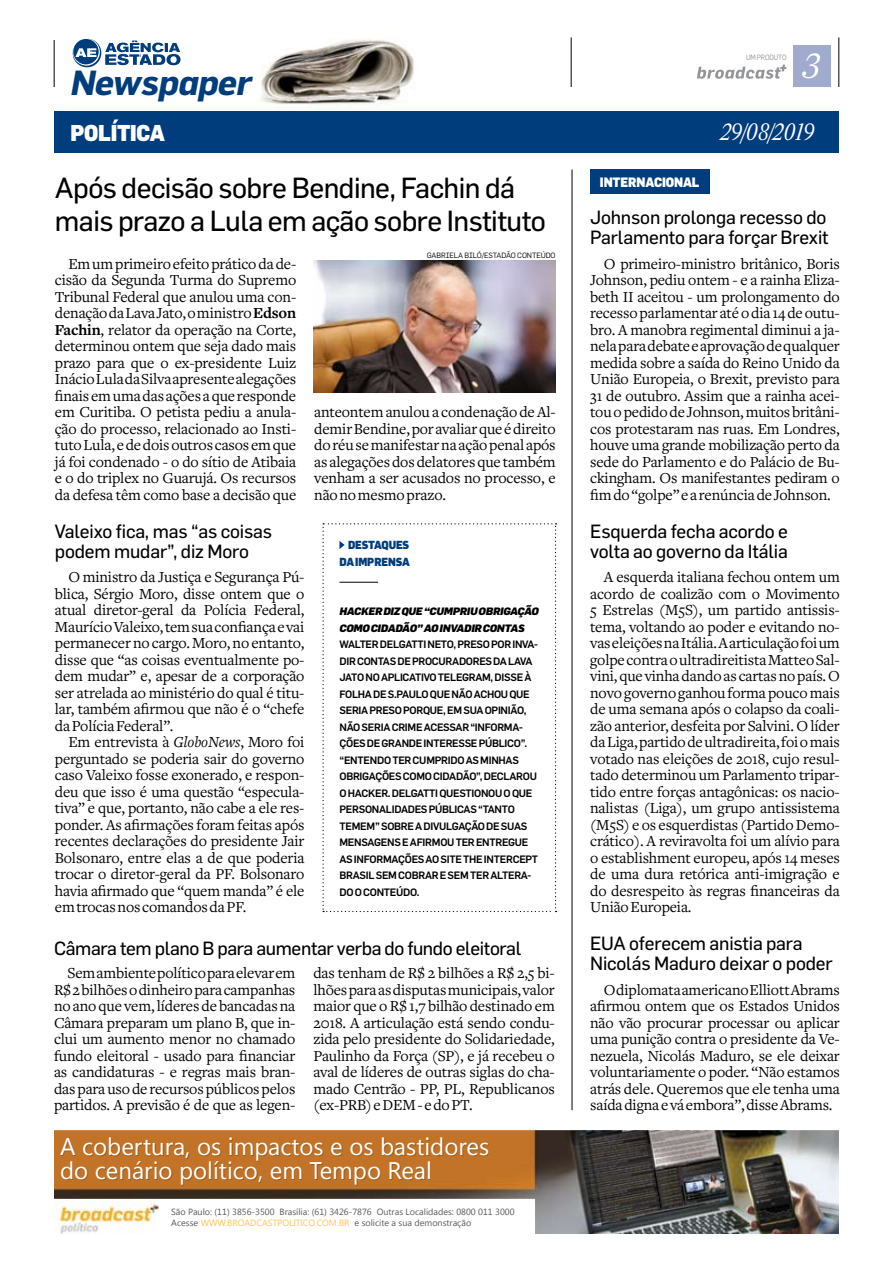
<style>
.page{position:relative;width:893px;height:1263px;background:#fff}
.page>*{position:absolute;margin:0;border:0;box-sizing:border-box;transform-origin:0 0}
.t1{font:italic 34.5px "Estado Headline";color:#fff}
.t2{font:italic 700 34.2px "Flama";letter-spacing:-.02em;color:#003d7d}
.t3{font:28.5px/33px "Flama Basic";letter-spacing:-.02em;color:#000}
.t4{font:24px "Segoe UI Symbol";color:#fff}
.t5{font:italic 23.1px "Estado Headline";letter-spacing:-.025em;color:#fff;scale:.9 1}
.t6{font:900 22.5px "Flama";letter-spacing:-.01em;color:#fff;scale:.9 1}
.t7{font:18.75px/20.2px "Flama Basic";letter-spacing:-.01em;color:#000}
.t8{font:15.9px/16.5px "Freight Text";letter-spacing:-.01em;color:#000;text-align:justify}
.t9{font:900 13.35px "Flama";letter-spacing:-.01em;color:#fff;scale:.9 1}
.t10{font:900 11.55px/16.5px "Flama";letter-spacing:-.01em;color:#003d7d;scale:.9 1}
.t11{font:500 10.5px/16.5px "Flama";letter-spacing:-.025em;color:#000}
.t12{font:9px/10.8px "Segoe UI";color:#58595b}
.t13{font:7.5px "Flama";letter-spacing:-.01em;color:#000}
.t14{font:7.5px "Flama";letter-spacing:-.015em;color:#939598;scale:.9 1}
.s1{font-weight:700}
.s2{font-style:italic}
.s3{font-weight:900;font-style:italic}
.s4{color:#ffc54e}
</style>
<div class="page">
<img style="left:244px;top:39px;width:182px;height:73px">
<div style="left:793px;top:46px;width:38px;height:41px;background:#a0abcd"></div>
<div style="left:54px;top:112px;width:785px;height:41px;background:#003d7d"></div>
<hr style="left:54px;top:40px;width:1px;height:47px;background:#000">
<hr style="left:571px;top:38px;width:1px;height:49px;background:#000">
<hr style="left:839px;top:38px;width:1px;height:49px;background:#000">
<svg style="left:72px;top:39px;width:109px;height:28px"></svg>
<svg style="left:697px;top:65px;width:90px;height:14px"></svg>
<img style="left:54px;top:1130px;width:785px;height:104px">
<div style="left:54px;top:1199px;width:481px;height:35px;background:#fff"></div>
<img style="left:55px;top:1199px;width:104px;height:35px">
<hr style="left:572px;top:170px;width:1px;height:940px;background:#000">
<div style="left:590px;top:170px;width:120px;height:24px;background:#003d7d"></div>
<img style="left:314px;top:260px;width:242px;height:132px">
<svg style="left:322px;top:523px;width:234px;height:389px"></svg>
<hr style="left:339px;top:582px;width:39px;height:1px;background:#000">
<svg style="left:167px;top:1143px;width:23px;height:16px"></svg>
<svg style="left:460px;top:1143px;width:19px;height:13px"></svg>
<svg style="left:60px;top:1138px;width:16px;height:42px"></svg>
<div style="left:83px;top:1137px;width:75px;height:43px;background:#c27328"></div>
<svg style="left:181px;top:1167px;width:12px;height:18px"></svg>
<svg style="left:214px;top:1161px;width:6px;height:19px"></svg>
<div style="left:229px;top:1138px;width:73px;height:45px;background:#c27328"></div>
<svg style="left:198px;top:1143px;width:22px;height:12px"></svg>
<div style="left:310px;top:1137px;width:133px;height:48px;background:#c27328"></div>
<p class="t2" style="left:70px;top:62px;width:182px">Newspaper</p>
<p class="t6" style="left:70px;top:116px;width:107px">POLÍTICA</p>
<p class="t3" style="left:55px;top:169px;width:493px">Após decisão sobre Bendine, Fachin dá mais prazo a Lula em ação sobre Instituto</p>
<p class="t8" style="left:55px;top:255px;width:243px;text-indent:14px">Em um primeiro efeito prático da de&shy;cisão da Segunda Turma do Supremo Tribunal Federal que anulou uma con&shy;denação da Lava Jato, o ministro <span class="s1">Edson Fachin</span>, relator da operação na Corte, determinou ontem que seja dado mais prazo para que o ex-presidente Luiz Inácio Lula da Silva apresente alegações finais em uma das ações a que responde em Curitiba. O petista pediu a anula&shy;ção do processo, relacionado ao Insti&shy;tuto Lula, e de dois outros casos em que já foi condenado - o do sítio de Atibaia e o do triplex no Guarujá. Os recursos da defesa têm como base a decisão que</p>
<p class="t13" style="left:427px;top:251px;width:125px">GABRIELA BILÓ/ESTADÃO CONTEÚDO</p>
<p class="t8" style="left:314px;top:404px;width:243px">anteontem anulou a condenação de Al&shy;demir Bendine, por avaliar que é direito do réu se manifestar na ação penal após as alegações dos delatores que também venham a ser acusados no processo, e não no mesmo prazo.</p>
<p class="t7" style="left:55px;top:520px;width:219px">Valeixo fica, mas “as coisas podem mudar”, diz Moro</p>
<p class="t8" style="left:68px;top:569px;width:238px">O ministro da Justiça e Segurança Pú-</p>
<p class="t8" style="left:55px;top:585px;width:251px">blica, Sérgio Moro, disse ontem que o</p>
<p class="t8" style="left:55px;top:602px;width:251px">atual diretor-geral da Polícia Federal,</p>
<p class="t8" style="left:55px;top:618px;width:251px">Maurício Valeixo, tem sua confiança e vai</p>
<p class="t8" style="left:55px;top:635px;width:251px">permanecer no cargo. Moro, no entanto,</p>
<p class="t8" style="left:55px;top:651px;width:251px">disse que “as coisas eventualmente po-</p>
<p class="t8" style="left:55px;top:668px;width:251px">dem mudar” e, apesar de a corporação</p>
<p class="t8" style="left:55px;top:684px;width:251px">ser atrelada ao ministério do qual é titu-</p>
<p class="t8" style="left:55px;top:701px;width:251px">lar, também afirmou que não é o “chefe</p>
<p class="t8" style="left:55px;top:717px;width:120px">da Polícia Federal”.</p>
<p class="t8" style="left:68px;top:734px;width:238px">Em entrevista à <span class="s2">GloboNews</span>, Moro foi</p>
<p class="t8" style="left:55px;top:750px;width:251px">perguntado se poderia sair do governo</p>
<p class="t8" style="left:55px;top:767px;width:251px">caso Valeixo fosse exonerado, e respon-</p>
<p class="t8" style="left:55px;top:783px;width:251px">deu que isso é uma questão “especula-</p>
<p class="t8" style="left:55px;top:800px;width:251px">tiva” e que, portanto, não cabe a ele res-</p>
<p class="t8" style="left:55px;top:816px;width:251px">ponder. As afirmações foram feitas após</p>
<p class="t8" style="left:55px;top:833px;width:251px">recentes declarações do presidente Jair</p>
<p class="t8" style="left:55px;top:849px;width:251px">Bolsonaro, entre elas a de que poderia</p>
<p class="t8" style="left:55px;top:866px;width:251px">trocar o diretor-geral da PF. Bolsonaro</p>
<p class="t8" style="left:55px;top:882px;width:251px">havia afirmado que “quem manda” é ele</p>
<p class="t8" style="left:55px;top:899px;width:193px">em trocas nos comandos da PF.</p>
<p class="t10" style="left:339px;top:536px;width:79px;text-indent:9px">DESTAQUES<br>DA IMPREN</p>
<p class="t10" style="left:396px;top:552px;width:17px">SA</p>
<p class="t11" style="left:339px;top:602px;width:201px"><span class="s3">HACKER DIZ QUE “CUMPRIU OBRIGAÇÃO COMO CIDADÃO” AO INVADIR CONTAS </span>WALTER DELGATTI NETO, PRESO POR INVA-DIR CONTAS DE PROCURADORES DA LAVA JATO NO APLICATIVO TELEGRAM, DISSE À FOLHA DE S.PAULO QUE NÃO ACHOU QUE SERIA PRESO PORQUE, EM SUA OPINIÃO, NÃO SERIA CRIME ACESSAR “INFORMA-ÇÕES DE GRANDE INTERESSE PÚBLICO”. “ENTENDO TER CUMPRIDO AS MINHAS OBRIGAÇÕES COMO CIDADÃO”, DECLAROU O HACKER. DELGATTI QUESTIONOU O QUE PERSONALIDADES PÚBLICAS “TANTO TEMEM” SOBRE A DIVULGAÇÃO DE SUAS MENSAGENS E AFIRMOU TER ENTREGUE AS INFORMAÇÕES AO SITE THE INTERCEPT BRASIL SEM COBRAR E SEM TER ALTERA-DO O CONTEÚDO.</p>
<p class="t7" style="left:54px;top:937px;width:469px">Câmara tem plano B para aumentar verba do fundo eleitoral</p>
<p class="t8" style="left:54px;top:965px;width:243px;text-indent:14px">Sem ambiente político para elevar em R$ 2 bilhões o dinheiro para campanhas no ano que vem, líderes de bancadas na Câmara preparam um plano B, que in&shy;clui um aumento menor no chamado fundo eleitoral - usado para financiar as candidaturas - e regras mais bran&shy;das para uso de recursos públicos pelos partidos. A previsão é de que as legen-</p>
<p class="t8" style="left:313px;top:965px;width:243px">das tenham de R$ 2 bilhões a R$ 2,5 bi&shy;lhões para as disputas municipais, valor maior que o R$ 1,7 bilhão destinado em 2018. A articulação está sendo condu&shy;zida pelo presidente do Solidariedade, Paulinho da Força (SP), e já recebeu o aval de líderes de outras siglas do cha&shy;mado Centrão - PP, PL, Republicanos (ex-PRB) e DEM - e do PT.</p>
<p class="t4" style="left:93px;top:1129px;width:73px">□ ▼◆</p>
<p class="t4" style="left:291px;top:1129px;width:84px">▼□▲ □▲</p>
<p class="t4" style="left:406px;top:1129px;width:85px">▲▼□▲</p>
<p class="t4" style="left:74px;top:1153px;width:185px">□ ■ □ □●▼ □</p>
<p class="t12" style="left:171px;top:1206px;width:345px">São Paulo: (11) 3856-3500 Brasília: (61) 3426-7876 Outras Localidades: 0800 011 3000<br>Acesse <span class="s4">WWW.BROADCASTPOLITICO.COM.BR</span> e solicite a sua demonstração</p>
<p class="t14" style="left:746px;top:53px;width:46px">UM PRODUTO</p>
<p class="t1" style="left:802px;top:50px;width:20px">3</p>
<p class="t9" style="left:600px;top:173px;width:60px">INTERNACIO</p>
<p class="t9" style="left:674px;top:173px;width:20px">NAL</p>
<p class="t5" style="left:720px;top:122px;width:107px">29/08/2019</p>
<p class="t7" style="left:590px;top:206px;width:240px">Johnson prolonga recesso do<br>Parlamento para forçar Brexit</p>
<p class="t8" style="left:590px;top:255px;width:251px;text-indent:14px">O primeiro-ministro britânico, Boris Johnson, pediu ontem - e a rainha Eliza&shy;beth II aceitou - um prolongamento do recesso parlamentar até o dia 14 de outu&shy;bro. A manobra regimental diminui a ja&shy;nela para debate e aprovação de qualquer medida sobre a saída do Reino Unido da União Europeia, o Brexit, previsto para 31 de outubro. Assim que a rainha acei&shy;tou o pedido de Johnson, muitos britâni&shy;cos protestaram nas ruas. Em Londres, houve uma grande mobilização perto da sede do Parlamento e do Palácio de Bu&shy;ckingham. Os manifestantes pediram o fim do “golpe” e a renúncia de Johnson.</p>
<p class="t7" style="left:590px;top:520px;width:199px">Esquerda fecha acordo e volta ao governo da Itália</p>
<p class="t8" style="left:590px;top:569px;width:251px;text-indent:14px">A esquerda italiana fechou ontem um acordo de coalizão com o Movimento 5 Estrelas (M5S), um partido antissis&shy;tema, voltando ao poder e evitando no&shy;vas eleições na Itália. A articulação foi um golpe contra o ultradireitista Matteo Sal&shy;vini, que vinha dando as cartas no país. O novo governo ganhou forma pouco mais de uma semana após o colapso da coali&shy;zão anterior, desfeita por Salvini. O líder da Liga, partido de ultradireita, foi o mais votado nas eleições de 2018, cujo resul&shy;tado determinou um Parlamento tripar&shy;tido entre forças antagônicas: os nacio&shy;nalistas (Liga), um grupo antissistema (M5S) e os esquerdistas (Partido Demo&shy;crático). A reviravolta foi um alívio para o establishment europeu, após 14 meses de uma dura retórica anti-imigração e do desrespeito às regras financeiras da União Europeia.</p>
<p class="t7" style="left:590px;top:932px;width:244px">EUA oferecem anistia para<br>Nicolás Maduro deixar o poder</p>
<p class="t8" style="left:590px;top:981px;width:251px;text-indent:14px">O diplomata americano Elliott Abrams afirmou ontem que os Estados Unidos não vão procurar processar ou aplicar uma punição contra o presidente da Ve&shy;nezuela, Nicolás Maduro, se ele deixar voluntariamente o poder. “Não estamos atrás dele. Queremos que ele tenha uma saída digna e vá embora”, disse Abrams.</p>
</div>
